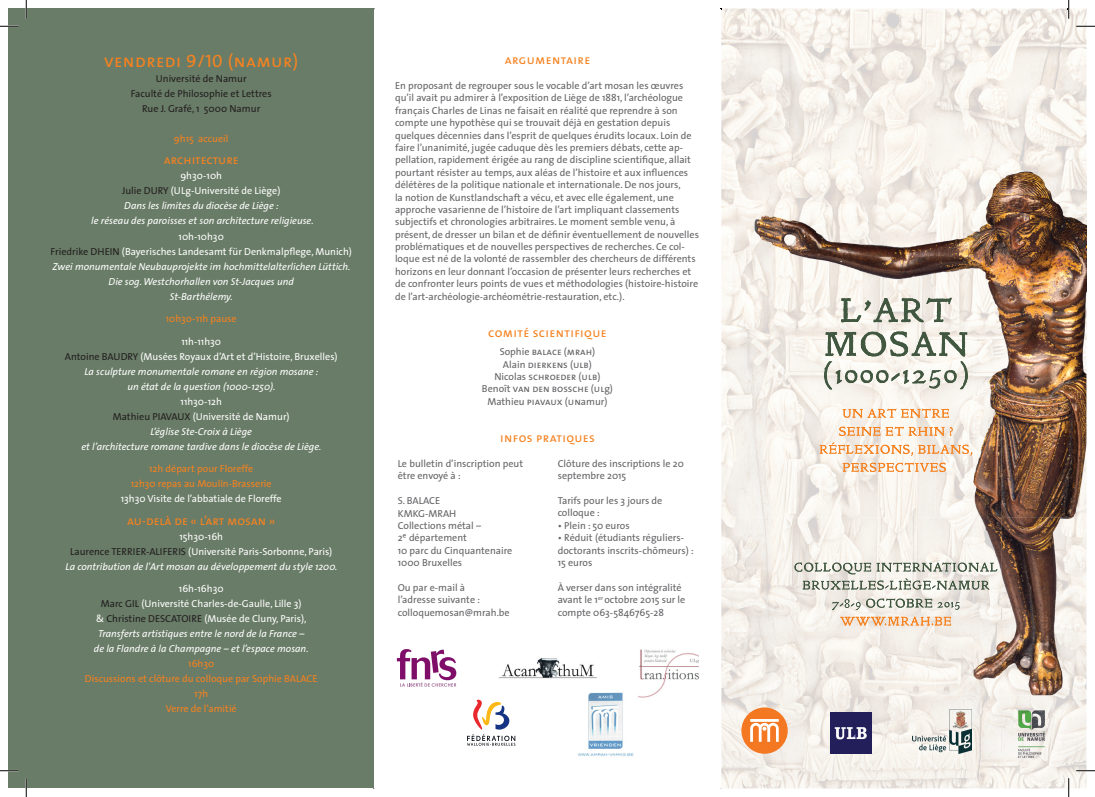
<style>
.page{position:relative;width:1095px;height:797px;background:#fff}
.page>*{position:absolute;margin:0;border:0;box-sizing:border-box;transform-origin:0 0}
.t1{font:18px "The Sans Caps";letter-spacing:.03em;color:#f58220}
.t2{font:12.75px "The Sans Caps";letter-spacing:.03em;color:#f58220}
.t3{font:12.75px "The Sans Caps";color:#f58220}
.t4{font:10.12px/12.4px "The Sans";color:#636366}
.t5{font:italic 10.12px/15px "The Sans";color:#fff;text-align:center}
.t6{font:10.12px/15px "The Sans";color:#f58220;text-align:center}
.t7{font:10.12px/12.4px "The Sans Caps";color:#636366;text-align:center}
.t8{font:10.12px/15px "The Sans";color:#231f20;text-align:center}
.t9{font:10.12px "The Sans";color:#fff}
.s1{font-style:normal}
.s2{font-style:normal;color:#231f20}
.s3{font-family:"The Sans"}
.s4{font-family:"The Sans Caps"}
.s5{font-family:"The Sans Expert"}
</style>
<div class="page">
<img style="left:721px;top:9px;width:243px;height:173px">
<img style="left:964px;top:9px;width:122px;height:152px">
<img style="left:721px;top:182px;width:40px;height:606px">
<img style="left:761px;top:695px;width:325px;height:93px">
<div style="left:9px;top:9px;width:364px;height:779px;background:#697c67"></div>
<img style="left:1015px;top:708px;width:32px;height:54px">
<img style="left:912px;top:709px;width:59px;height:44px">
<svg style="left:741px;top:707px;width:46px;height:46px"></svg>
<img style="left:830px;top:712px;width:40px;height:41px">
<svg style="left:937px;top:616px;width:14px;height:9px"></svg>
<svg style="left:937px;top:598px;width:22px;height:12px"></svg>
<svg style="left:937px;top:562px;width:60px;height:28px"></svg>
<svg style="left:859px;top:464px;width:45px;height:8px"></svg>
<svg style="left:903px;top:431px;width:13px;height:5px"></svg>
<img style="left:578px;top:692px;width:56px;height:64px">
<img style="left:499px;top:658px;width:98px;height:21px">
<img style="left:638px;top:649px;width:61px;height:49px">
<svg style="left:397px;top:649px;width:59px;height:37px"></svg>
<svg style="left:467px;top:699px;width:48px;height:46px"></svg>
<img style="left:746px;top:161px;width:212px;height:178px">
<img style="left:978px;top:161px;width:108px;height:178px">
<img style="left:958px;top:161px;width:20px;height:423px">
<img style="left:1001px;top:339px;width:85px;height:356px">
<img style="left:916px;top:339px;width:43px;height:178px">
<img style="left:859px;top:398px;width:38px;height:44px">
<img style="left:897px;top:472px;width:19px;height:45px">
<img style="left:746px;top:339px;width:113px;height:356px">
<img style="left:973px;top:606px;width:28px;height:89px">
<img style="left:859px;top:517px;width:78px;height:178px">
<img style="left:859px;top:570px;width:7px;height:53px">
<img style="left:821px;top:445px;width:133px;height:19px">
<img style="left:805px;top:563px;width:160px;height:7px">
<img style="left:900px;top:616px;width:19px;height:9px">
<img style="left:885px;top:598px;width:19px;height:10px">
<img style="left:877px;top:578px;width:44px;height:12px">
<img style="left:892px;top:562px;width:59px;height:9px">
<img style="left:904px;top:462px;width:41px;height:10px">
<img style="left:832px;top:442px;width:136px;height:12px">
<img style="left:855px;top:410px;width:82px;height:21px">
<img style="left:839px;top:426px;width:64px;height:10px">
<img style="left:886px;top:408px;width:44px;height:10px">
<img style="left:864px;top:334px;width:89px;height:27px">
<img style="left:823px;top:361px;width:144px;height:28px">
<img style="left:860px;top:331px;width:47px;height:25px">
<img style="left:882px;top:301px;width:34px;height:10px">
<img style="left:926px;top:298px;width:24px;height:24px">
<svg style="left:0;top:25px;width:19px;height:2px"></svg>
<svg style="left:1075px;top:25px;width:19px;height:2px"></svg>
<svg style="left:0;top:770px;width:19px;height:1px"></svg>
<svg style="left:1075px;top:770px;width:19px;height:1px"></svg>
<svg style="left:25px;top:0;width:2px;height:19px"></svg>
<svg style="left:25px;top:778px;width:2px;height:19px"></svg>
<svg style="left:1067px;top:0;width:2px;height:19px"></svg>
<svg style="left:1067px;top:778px;width:2px;height:19px"></svg>
<h1 class="t1" style="left:104px;top:46px;width:196px">vendredi 9/10 (namur)</h1>
<p class="t8" style="left:131px;top:71px;width:142px">Université de Namur<br>Faculté de Philosophie et Lettres<br>Rue J. Grafé, 1 5000 Namur</p>
<p class="t6" style="left:174px;top:131px;width:56px">9h15 accueil</p>
<p class="t3" style="left:164px;top:149px;width:76px">architecture</p>
<p class="t5" style="left:91px;top:168px;width:224px"><span class="s1">9h30-10h<br></span><span class="s2">Julie DURY</span> <span class="s1">(ULg-Université de Liège)<br></span>Dans les limites du diocèse de Liège :<br>le réseau des paroisses et son architecture religieuse.</p>
<p class="t5" style="left:51px;top:228px;width:303px"><span class="s1">10h-10h30<br></span><span class="s2">Friedrike DHEIN</span> <span class="s1">(Bayerisches Landesamt für Denkmalpflege, Munich)<br></span>Zwei monumentale Neubauprojekte im hochmittelalterlichen Lüttich.<br>Die sog. Westchorhallen von St-Jacques und<br>St-Barthélemy.</p>
<p class="t6" style="left:166px;top:311px;width:73px">10h30-11h pause</p>
<p class="t5" style="left:65px;top:333px;width:274px"><span class="s1">11h-11h30<br></span><span class="s2">Antoine BAUDRY</span> <span class="s1">(Musées Royaux d’Art et d’Histoire, Bruxelles)<br></span>La sculpture monumentale romane en région mosane :<br>un état de la question (1000-1250).</p>
<p class="t5" style="left:81px;top:393px;width:241px"><span class="s1">11h30-12h<br></span><span class="s2">Mathieu PIAVAUX</span> <span class="s1">(Université de Namur)<br></span>L’église Ste-Croix à Liège<br>et l’architecture romane tardive dans le diocèse de Liège.</p>
<p class="t6" style="left:131px;top:461px;width:142px">12h départ pour Floreffe<br>12h30 repas au Moulin-Brasserie</p>
<p class="t9" style="left:121px;top:490px;width:162px">13h30 Visite de l’abbatiale de Floreffe</p>
<p class="t3" style="left:127px;top:509px;width:150px">au-delà de « l’art mosan »</p>
<p class="t5" style="left:66px;top:528px;width:273px"><span class="s1">15h30-16h<br></span><span class="s2">Laurence TERRIER-ALIFERIS</span> <span class="s1">(Université Paris-Sorbonne, Paris)<br></span>La contribution de l'Art mosan au développement du style 1200.</p>
<p class="t5" style="left:94px;top:581px;width:216px"><span class="s1">16h-16h30<br></span><span class="s2">Marc GIL</span> <span class="s1">(Université Charles-de-Gaulle, Lille 3)<br>&amp;</span> <span class="s2">Christine DESCATOIRE</span> <span class="s1">(Musée de Cluny, Paris), </span>Transferts artistiques entre le nord de la France – de la Flandre à la Champagne – et l’espace mosan.</p>
<p class="t6" style="left:85px;top:656px;width:234px">16h30<br>Discussions et clôture du colloque par Sophie BALACE<br>17h<br>Verre de l’amitié</p>
<p class="t2" style="left:504px;top:49px;width:87px">argumentaire</p>
<p class="t4" style="left:395px;top:79px;width:305px">En proposant de regrouper sous le vocable d’art mosan les œuvres qu’il avait pu admirer à l’exposition de Liège de 1881, l’archéologue français Charles de Linas ne faisait en réalité que reprendre à son compte une hypothèse qui se trouvait déjà en gestation depuis quelques décennies dans l’esprit de quelques érudits locaux. Loin de faire l’unanimité, jugée caduque dès les premiers débats, cette ap&shy;pellation, rapidement érigée au rang de discipline scientifique, allait pourtant résister au temps, aux aléas de l’histoire et aux influences délétères de la politique nationale et internationale. De nos jours,<br>la notion de Kunstlandschaft a vécu, et avec elle également, une approche vasarienne de l’histoire de l’art impliquant classements subjectifs et chronologies arbitraires. Le moment semble venu, à présent, de dresser un bilan et de définir éventuellement de nouvelles problématiques et de nouvelles perspectives de recherches. Ce col&shy;loque est né de la volonté de rassembler des chercheurs de différents horizons en leur donnant l’occasion de présenter leurs recherches et de confronter leurs points de vues et méthodologies (histoire-histoire de l’art-archéologie-archéométrie-restauration, etc.).</p>
<p class="t2" style="left:488px;top:322px;width:120px">comité scientifique</p>
<p class="t7" style="left:482px;top:345px;width:133px"><span class="s3">Sophie</span> balace (mrah)<br><span class="s3">Alain</span> dierkens (ulb)<br><span class="s3">Nicolas</span> schroeder (ulb)<br><span class="s3">Benoît</span> van den bossche (ul<span class="s3">g)</span></p>
<p class="t4" style="left:487px;top:395px;width:122px">Mathieu <span class="s4">piavaux (un</span>amur)</p>
<p class="t2" style="left:500px;top:427px;width:96px">infos pratiques</p>
<p class="t4" style="left:398px;top:457px;width:127px">Le bulletin d’inscription peut être envoyé à :</p>
<p class="t4" style="left:398px;top:494px;width:116px">S. BALACE<br>KMKG-MRAH<br>Collections métal –<br>2<span class="s5">¨</span> département<br>10 parc du Cinquantenaire<br>1000 Bruxelles</p>
<p class="t4" style="left:398px;top:581px;width:113px">Ou par e-mail à<br>l’adresse suivante : colloquemosan@mrah.be</p>
<p class="t4" style="left:557px;top:457px;width:128px">Clôture des inscriptions le 20 septembre 2015</p>
<p class="t4" style="left:557px;top:494px;width:106px">Tarifs pour les 3 jours de colloque :</p>
<p class="t4" style="left:557px;top:519px;width:73px">• Plein : 50 euros</p>
<p class="t4" style="left:557px;top:531px;width:137px">• Réduit (étudiants réguliers&shy;doctorants inscrits-chômeurs) :<br>15 euros</p>
<p class="t4" style="left:557px;top:581px;width:129px">À verser dans son intégralité avant le 1<sup>er</sup> octobre 2015 sur le compte 063-5846765-28</p>
</div>
